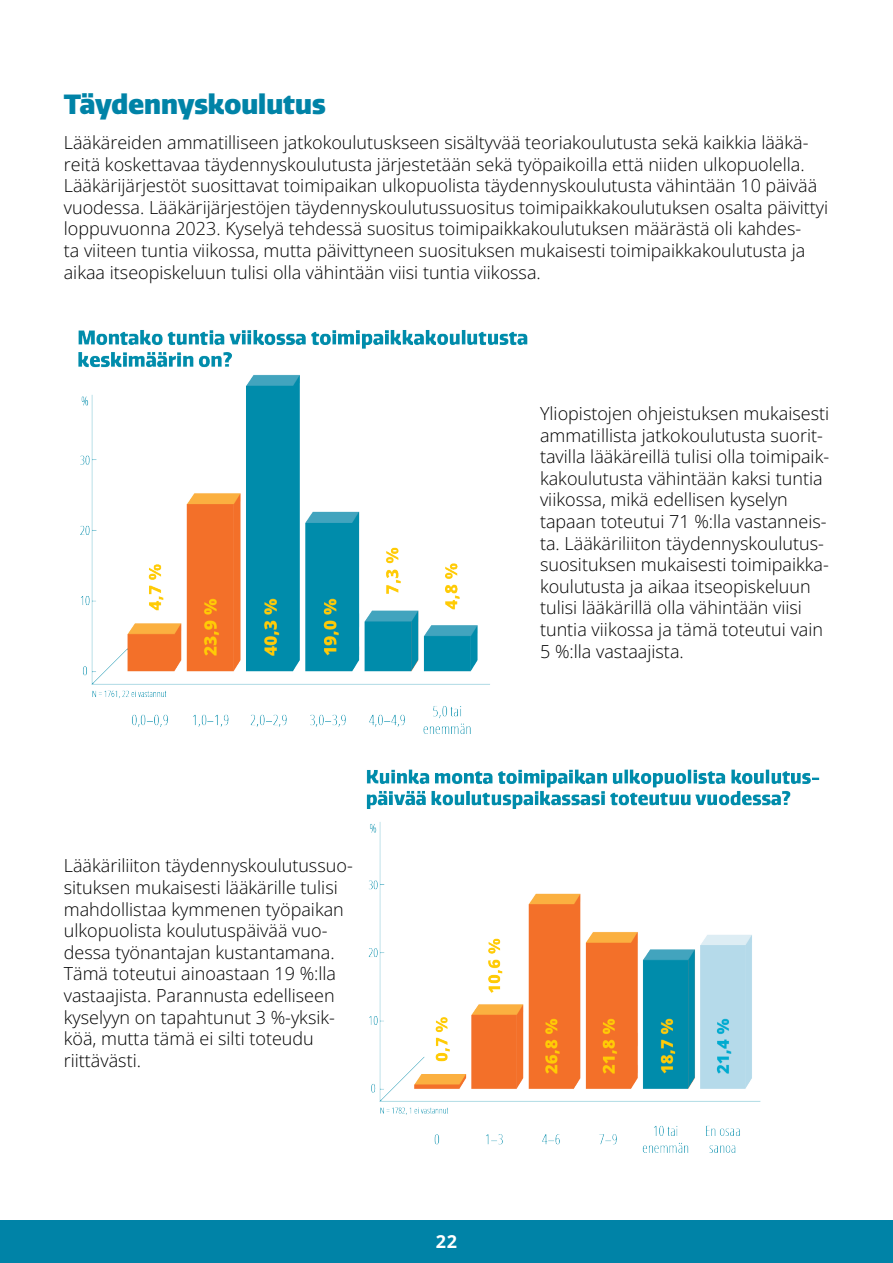
<style>
.page{position:relative;width:893px;height:1263px;background:#fff}
.page>*{position:absolute;margin:0;border:0;box-sizing:border-box;transform-origin:0 0}
.t1{font:900 27px "Quatro";color:#0083a7}
.t2{font:300 18px/21.6px "Open Sans";color:#000}
.t3{font:700 18px "Open Sans";color:#fff}
</style>
<div class="page">
<div style="left:0;top:1220px;width:893px;height:43px;background:#0083a7"></div>
<img style="left:78px;top:330px;width:450px;height:404px">
<img style="left:366px;top:769px;width:454px;height:384px">
<h1 class="t1" style="left:64px;top:88px;width:263px">Täydennyskoulutus</h1>
<p class="t2" style="left:64px;top:131px;width:766px">Lääkäreiden ammatilliseen jatkokoulutuskseen sisältyvää teoriakoulutusta sekä kaikkia lääkä&shy;reitä koskettavaa täydennyskoulutusta järjestetään sekä työpaikoilla että niiden ulkopuolella.<br>Lääkärijärjestöt suosittavat toimipaikan ulkopuolista täydennyskoulutusta vähintään 10 päivää vuodessa. Lääkärijärjestöjen täydennyskoulutussuositus toimipaikkakoulutuksen osalta päivittyi loppuvuonna 2023. Kyselyä tehdessä suositus toimipaikkakoulutuksen määrästä oli kahdes-<br>ta viiteen tuntia viikossa, mutta päivittyneen suosituksen mukaisesti toimipaikkakoulutusta ja aikaa itseopiskeluun tulisi olla vähintään viisi tuntia viikossa.</p>
<p class="t2" style="left:64px;top:854px;width:291px">Lääkäriliiton täydennyskoulutussuo&shy;situksen mukaisesti lääkärille tulisi mahdollistaa kymmenen työpaikan ulkopuolista koulutuspäivää vuo&shy;dessa työnantajan kustantamana.<br>Tämä toteutui ainoastaan 19 %:lla vastaajista. Parannusta edelliseen kyselyyn on tapahtunut 3 %-yksik&shy;köä, mutta tämä ei silti toteudu riittävästi.</p>
<p class="t2" style="left:540px;top:402px;width:291px">Yliopistojen ohjeistuksen mukaisesti ammatillista jatkokoulutusta suorit&shy;tavilla lääkäreillä tulisi olla toimipaik&shy;kakoulutusta vähintään kaksi tuntia viikossa, mikä edellisen kyselyn tapaan toteutui 71 %:lla vastanneis&shy;ta. Lääkäriliiton täydennyskoulutus&shy;suosituksen mukaisesti toimipaikka&shy;koulutusta ja aikaa itseopiskeluun tulisi lääkärillä olla vähintään viisi tuntia viikossa ja tämä toteutui vain 5 %:lla vastaajista.</p>
<p class="t3" style="left:436px;top:1228px;width:23px">22</p>
</div>
